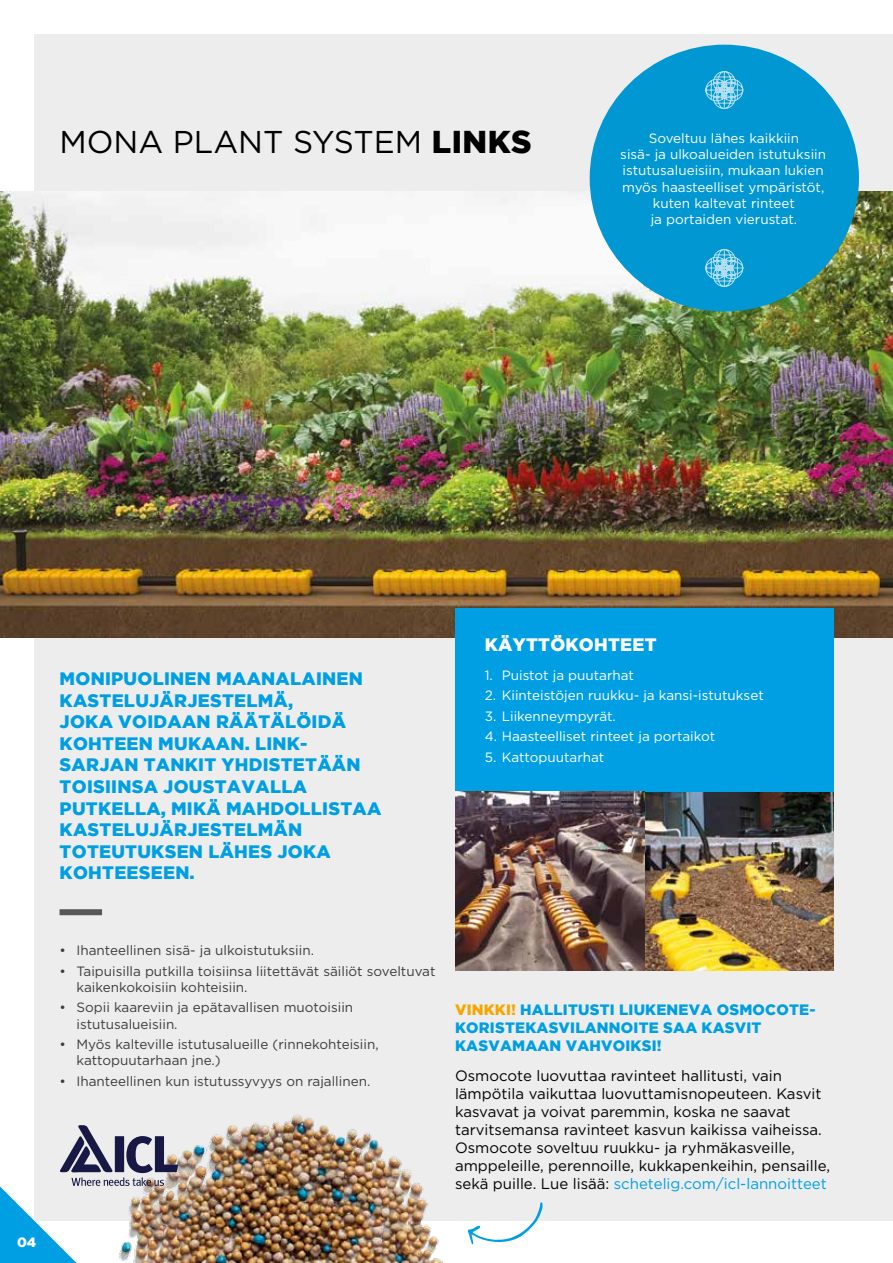
<style>
.page{position:relative;width:893px;height:1263px;background:#fff}
.page>*{position:absolute;margin:0;border:0;box-sizing:border-box;transform-origin:0 0}
.t1{font:31.5px "Gotham";color:#000}
.t2{font:900 18px/21.6px "Gotham";letter-spacing:.015em;color:#009fe3}
.t3{font:900 18px "Gotham";letter-spacing:.015em;color:#fff}
.t4{font:15px/18px "Gotham";color:#000}
.t5{font:900 15px/18px "Gotham";letter-spacing:.015em;color:#009fe3}
.t6{font:13.5px/16.2px "Gotham";color:#3c3c3b}
.t7{font:13.5px/16.2px "Gotham";color:#fff;text-align:center}
.t8{font:900 13.5px "Gotham";color:#fff}
.s1{font-weight:900}
.s2{color:#f7a600}
.s3{color:#009fe3}
</style>
<div class="page">
<div style="left:34px;top:34px;width:859px;height:1186px;background:#ededed"></div>
<div style="left:60px;top:909px;width:42px;height:6px;background:#575756"></div>
<img style="left:0;top:191px;width:893px;height:447px">
<img style="left:455px;top:791px;width:378px;height:179px">
<div style="left:455px;top:608px;width:378px;height:183px;background:#009fe3"></div>
<div style="left:590px;top:45px;width:269px;height:267px;background:#0097d2;border-radius:50%"></div>
<svg style="left:705px;top:249px;width:38px;height:38px"></svg>
<svg style="left:705px;top:71px;width:38px;height:38px"></svg>
<img style="left:178px;top:1114px;width:268px;height:149px">
<svg style="left:468px;top:1202px;width:75px;height:42px"></svg>
<svg style="left:0;top:1125px;width:178px;height:138px"></svg>
<h1 class="t1" style="left:60px;top:121px;width:474px">MONA PLANT SYSTEM <span class="s1">LINKS</span></h1>
<p class="t7" style="left:620px;top:130px;width:207px">Soveltuu lähes kaikkiin<br>sisä- ja ulkoalueiden istutuksiin istutusalueisiin, mukaan lukien myös haasteelliset ympäristöt, kuten kaltevat rinteet<br>ja portaiden vierustat.</p>
<p class="t2" style="left:60px;top:667px;width:323px">MONIPUOLINEN MAANALAINEN<br>KASTELUJÄRJESTELMÄ,<br>JOKA VOIDAAN RÄÄTÄLÖIDÄ<br>KOHTEEN MUKAAN. LINK-<br>SARJAN TANKIT YHDISTETÄÄN<br>TOISIINSA JOUSTAVALLA<br>PUTKELLA, MIKÄ MAHDOLLISTAA<br>KASTELUJÄRJESTELMÄN<br>TOTEUTUKSEN LÄHES JOKA<br>KOHTEESEEN.</p>
<p class="t3" style="left:485px;top:634px;width:173px">KÄYTTÖKOHTEET</p>
<p class="t7" style="left:485px;top:667px;width:151px">1. Puistot ja puutarhat</p>
<p class="t7" style="left:485px;top:687px;width:281px">2. Kiinteistöjen ruukku- ja kansi-istutukset</p>
<p class="t7" style="left:485px;top:708px;width:133px">3. Liikenneympyrät.</p>
<p class="t7" style="left:485px;top:728px;width:232px">4. Haasteelliset rinteet ja portaikot</p>
<p class="t7" style="left:485px;top:749px;width:121px">5. Kattopuutarhat</p>
<p class="t8" style="left:17px;top:1235px;width:21px">04</p>
<p class="t6" style="left:60px;top:942px;width:256px">• Ihanteellinen sisä- ja ulkoistutuksiin.</p>
<p class="t6" style="left:77px;top:962px;width:360px;text-indent:-17px">• Taipuisilla putkilla toisiinsa liitettävät säiliöt soveltuvat kaikenkokoisiin kohteisiin.</p>
<p class="t6" style="left:77px;top:999px;width:278px;text-indent:-17px">• Sopii kaareviin ja epätavallisen muotoisiin istutusalueisiin.</p>
<p class="t6" style="left:77px;top:1036px;width:304px;text-indent:-17px">• Myös kalteville istutusalueille (rinnekohteisiin, kattopuutarhaan jne.)</p>
<p class="t6" style="left:60px;top:1072px;width:312px">• Ihanteellinen kun istutussyvyys on rajallinen.</p>
<p class="t5" style="left:455px;top:1000px;width:362px"><span class="s2">VINKKI!</span> HALLITUSTI LIUKENEVA OSMOCOTE-<br>KORISTEKASVILANNOITE SAA KASVIT<br>KASVAMAAN VAHVOIKSI!</p>
<p class="t4" style="left:455px;top:1067px;width:377px">Osmocote luovuttaa ravinteet hallitusti, vain lämpötila vaikuttaa luovuttamisnopeuteen. Kasvit kasvavat ja voivat paremmin, koska ne saavat tarvitsemansa ravinteet kasvun kaikissa vaiheissa.<br>Osmocote soveltuu ruukku- ja ryhmäkasveille, amppeleille, perennoille, kukkapenkeihin, pensaille, sekä puille. Lue lisää: <span class="s3">schetelig.com/icl-lannoitteet</span></p>
</div>
